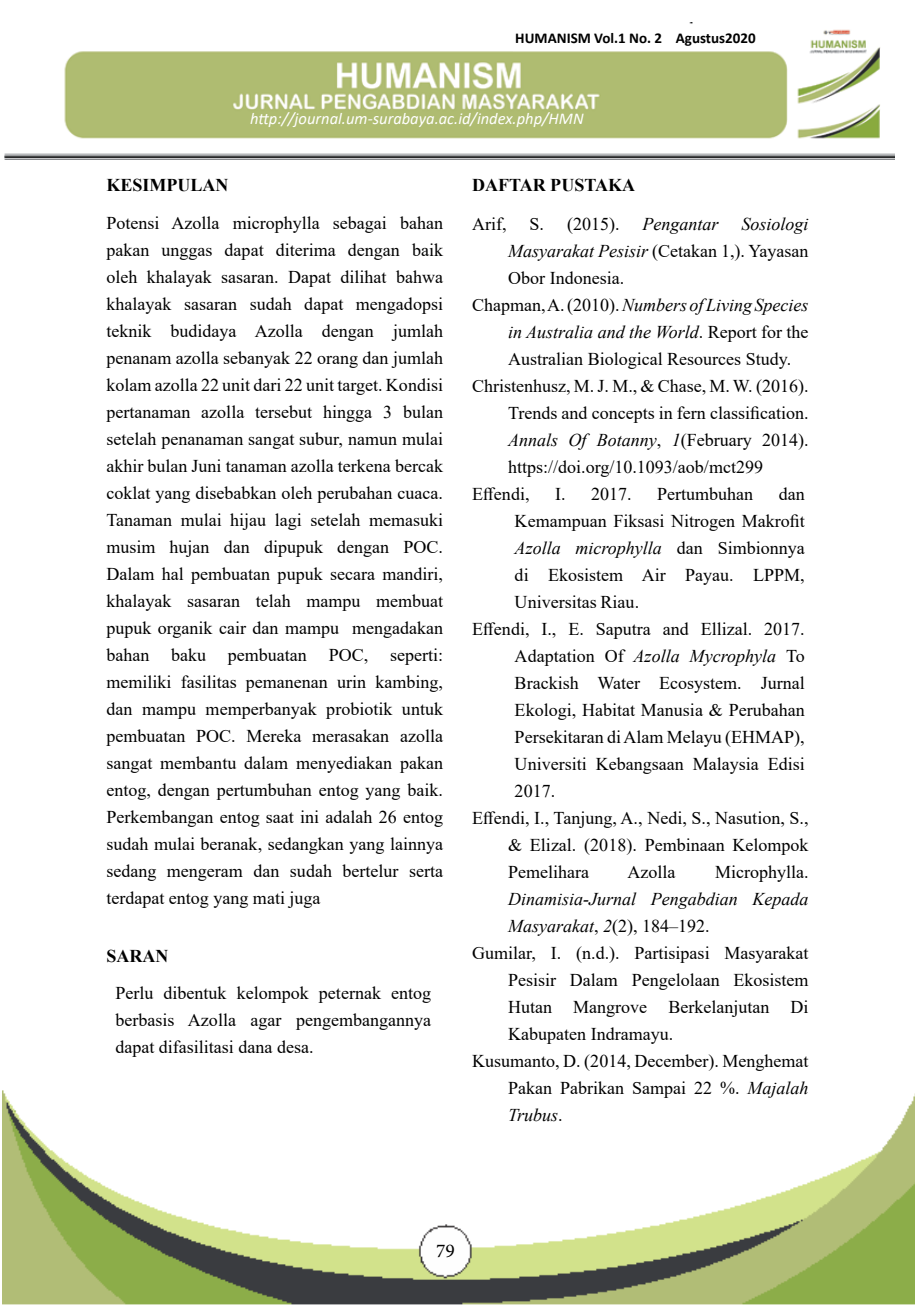
<style>
.page{position:relative;width:915px;height:1306px;background:#fff}
.page>*{position:absolute;margin:0;border:0;box-sizing:border-box;transform-origin:0 0}
.t1{font:19.5px "Minion Pro";color:#000}
.t2{font:18px/27px "Times New Roman";color:#000;text-align:justify}
.t3{font:italic 18px "Times New Roman";color:#000}
.t4{font:700 18px "Times New Roman";color:#000}
.t5{font:italic 16.5px "Calibri";color:#fff}
.t6{font:700 15px "Calibri";color:#000}
.s1{font-style:italic}
.s2{font-style:normal}
</style>
<div class="page">
<img style="left:3px;top:1090px;width:911px;height:215px">
<img style="left:4px;top:29px;width:890px;height:131px">
<div style="left:512px;top:23px;width:268px;height:28px;background:#fff"></div>
<p class="t6" style="left:515px;top:27px;width:242px">HUMANISM Vol.1 No. 2 Agustus2020</p>
<p class="t5" style="left:250px;top:107px;width:335px">http://journal.um-surabaya.ac.id/index.php/HMN</p>
<p class="t4" style="left:106px;top:172px;width:124px">KESIMPULAN</p>
<p class="t2" style="left:106px;top:208px;width:338px">Potensi Azolla microphylla sebagai bahan pakan unggas dapat diterima dengan baik oleh khalayak sasaran. Dapat dilihat bahwa khalayak sasaran sudah dapat mengadopsi teknik budidaya Azolla dengan jumlah penanam azolla sebanyak 22 orang dan jumlah kolam azolla 22 unit dari 22 unit target. Kondisi pertanaman azolla tersebut hingga 3 bulan setelah penanaman sangat subur, namun mulai akhir bulan Juni tanaman azolla terkena bercak coklat yang disebabkan oleh perubahan cuaca.<br>Tanaman mulai hijau lagi setelah memasuki musim hujan dan dipupuk dengan POC.<br>Dalam hal pembuatan pupuk secara mandiri, khalayak sasaran telah mampu membuat pupuk organik cair dan mampu mengadakan bahan baku pembuatan POC, seperti: memiliki fasilitas pemanenan urin kambing, dan mampu memperbanyak probiotik untuk pembuatan POC. Mereka merasakan azolla sangat membantu dalam menyediakan pakan entog, dengan pertumbuhan entog yang baik.<br>Perkembangan entog saat ini adalah 26 entog sudah mulai beranak, sedangkan yang lainnya sedang mengeram dan sudah bertelur serta terdapat entog yang mati juga</p>
<p class="t4" style="left:106px;top:943px;width:63px">SARAN</p>
<p class="t2" style="left:115px;top:979px;width:317px">Perlu dibentuk kelompok peternak entog berbasis Azolla agar pengembangannya dapat difasilitasi dana desa.</p>
<p class="t4" style="left:472px;top:172px;width:164px">DAFTAR PUSTAKA</p>
<p class="t2" style="left:472px;top:210px;width:36px">Arif,</p>
<p class="t2" style="left:529px;top:210px;width:91px">S. (2015).</p>
<p class="t3" style="left:642px;top:211px;width:77px">Pengantar</p>
<p class="t3" style="left:741px;top:211px;width:69px">Sosiologi</p>
<p class="t2" style="left:508px;top:237px;width:302px"><span class="s1">Masyarakat Pesisir</span> (Cetakan 1,). Yayasan</p>
<p class="t2" style="left:508px;top:264px;width:117px">Obor Indonesia.</p>
<p class="t3" style="left:472px;top:292px;width:338px"><span class="s2">Chapman, A. (2010).</span> Numbers of Living Species</p>
<p class="t3" style="left:508px;top:319px;width:302px">in Australia and the World<span class="s2">. Report for the</span></p>
<p class="t2" style="left:508px;top:345px;width:284px">Australian Biological Resources Study.</p>
<p class="t2" style="left:472px;top:372px;width:338px">Christenhusz, M. J. M., &amp; Chase, M. W. (2016).</p>
<p class="t2" style="left:508px;top:399px;width:302px">Trends and concepts in fern classification.</p>
<p class="t3" style="left:508px;top:427px;width:302px">Annals Of Botanny<span class="s2">,</span> 1<span class="s2">(February 2014).</span></p>
<p class="t2" style="left:508px;top:453px;width:256px">https://doi.org/10.1093/aob/mct299</p>
<p class="t2" style="left:472px;top:480px;width:59px">Effendi,</p>
<p class="t2" style="left:555px;top:480px;width:78px">I. 2017.</p>
<p class="t2" style="left:657px;top:480px;width:97px">Pertumbuhan</p>
<p class="t2" style="left:778px;top:480px;width:27px">dan</p>
<p class="t2" style="left:514px;top:507px;width:291px">Kemampuan Fiksasi Nitrogen Makrofit</p>
<p class="t3" style="left:514px;top:535px;width:291px">Azolla microphylla <span class="s2">dan Simbionnya</span></p>
<p class="t2" style="left:514px;top:561px;width:291px">di Ekosistem Air Payau. LPPM,</p>
<p class="t2" style="left:514px;top:588px;width:126px">Universitas Riau.</p>
<p class="t2" style="left:472px;top:615px;width:334px">Effendi, I., E. Saputra and Ellizal. 2017.</p>
<p class="t3" style="left:514px;top:643px;width:291px"><span class="s2">Adaptation Of</span> Azolla Mycrophyla <span class="s2">To</span></p>
<p class="t2" style="left:514px;top:669px;width:291px">Brackish Water Ecosystem. Jurnal</p>
<p class="t2" style="left:514px;top:696px;width:291px">Ekologi, Habitat Manusia &amp; Perubahan</p>
<p class="t2" style="left:514px;top:723px;width:291px">Persekitaran di Alam Melayu (EHMAP),</p>
<p class="t2" style="left:514px;top:750px;width:291px">Universiti Kebangsaan Malaysia Edisi</p>
<p class="t2" style="left:514px;top:777px;width:42px">2017.</p>
<p class="t2" style="left:472px;top:804px;width:338px">Effendi, I., Tanjung, A., Nedi, S., Nasution, S.,</p>
<p class="t2" style="left:508px;top:831px;width:302px">&amp; Elizal. (2018). Pembinaan Kelompok</p>
<p class="t2" style="left:508px;top:858px;width:82px">Pemelihara</p>
<p class="t2" style="left:627px;top:858px;width:49px">Azolla</p>
<p class="t2" style="left:714px;top:858px;width:95px">Microphylla.</p>
<p class="t3" style="left:508px;top:886px;width:302px">Dinamisia-Jurnal Pengabdian Kepada</p>
<p class="t2" style="left:508px;top:912px;width:203px"><span class="s1">Masyarakat</span>, <span class="s1">2</span>(2), 184–192.</p>
<p class="t2" style="left:472px;top:939px;width:338px">Gumilar, I. (n.d.). Partisipasi Masyarakat</p>
<p class="t2" style="left:508px;top:966px;width:302px">Pesisir Dalam Pengelolaan Ekosistem</p>
<p class="t2" style="left:508px;top:993px;width:302px">Hutan Mangrove Berkelanjutan Di</p>
<p class="t2" style="left:508px;top:1020px;width:166px">Kabupaten Indramayu.</p>
<p class="t2" style="left:472px;top:1047px;width:338px">Kusumanto, D. (2014, December). Menghemat</p>
<p class="t2" style="left:508px;top:1074px;width:302px">Pakan Pabrikan Sampai 22 %. <span class="s1">Majalah</span></p>
<p class="t3" style="left:508px;top:1102px;width:56px">Trubus<span class="s2">.</span></p>
<p class="t1" style="left:436px;top:1237px;width:20px">79</p>
</div>
